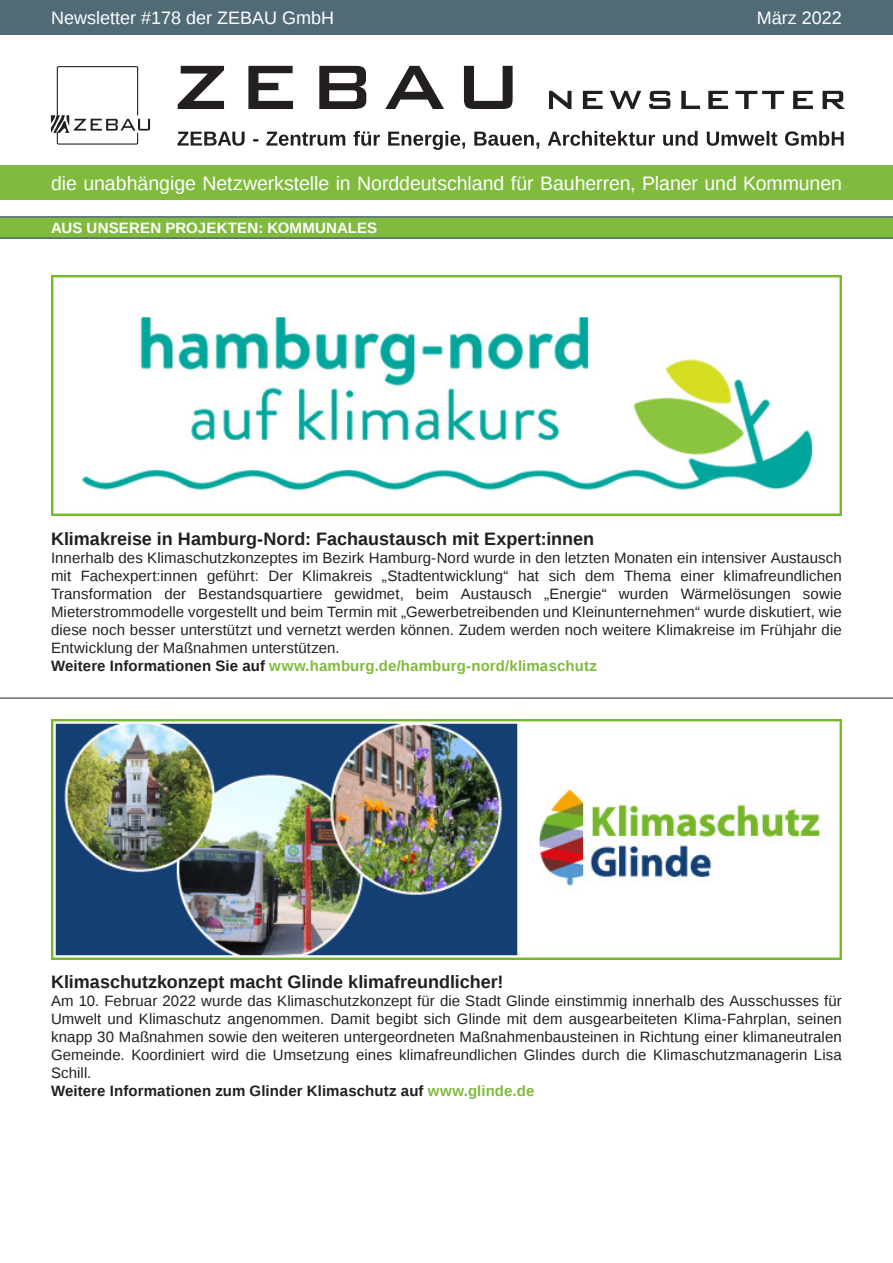
<style>
.page{position:relative;width:893px;height:1263px;background:#fff}
.page>*{position:absolute;margin:0;border:0;box-sizing:border-box;transform-origin:0 0}
.t1{font:19.5px "Liberation Sans";letter-spacing:-.005em;color:#fff}
.Überschrift{font:700 18px "Liberation Sans";color:#231f20}
.t2{font:18px "Liberation Sans";color:#fff}
.Überschrift-2{font:15px/18px "Liberation Sans";letter-spacing:.005em;color:#231f20;text-align:justify}
.Überschrift-3{font:700 15px "Liberation Sans";letter-spacing:.01em;color:#80bb3d}
.Überschrift-4{font:700 15px "Liberation Sans";letter-spacing:.005em;color:#231f20}
.t3{font:700 15px "Liberation Sans";letter-spacing:.01em;color:#fff}
.s1{color:#231f20}
.s2{color:#80bb3d}
</style>
<div class="page">
<div style="left:0;top:0;width:893px;height:34px;background:#506a76"></div>
<div style="left:0;top:166px;width:893px;height:34px;background:#80bb3d"></div>
<svg style="left:178px;top:66px;width:667px;height:43px"></svg>
<svg style="left:177px;top:131px;width:667px;height:19px"></svg>
<svg style="left:51px;top:66px;width:99px;height:79px"></svg>
<div style="left:0;top:217px;width:893px;height:21px;background:#80bb3d"></div>
<hr style="left:0;top:237px;width:893px;height:2px;background:#506a76">
<hr style="left:0;top:216px;width:893px;height:2px;background:#506a76">
<hr style="left:0;top:697px;width:893px;height:2px;background:#6c6d70">
<img style="left:51px;top:276px;width:791px;height:239px">
<img style="left:51px;top:719px;width:791px;height:240px">
<p class="t2" style="left:51px;top:7px;width:285px">Newsletter #178 der ZEBAU GmbH</p>
<p class="t2" style="left:757px;top:7px;width:87px">März 2022</p>
<h1 class="t1" style="left:51px;top:172px;width:792px">die unabhängige Netzwerkstelle in Norddeutschland für Bauherren, Planer und Kommunen</h1>
<p class="t3" style="left:51px;top:217px;width:328px">AUS UNSEREN PROJEKTEN: KOMMUNALES</p>
<p class="Überschrift" style="left:51px;top:526px;width:545px">Klimakreise in Hamburg-Nord: Fachaustausch mit Expert:innen</p>
<p class="Überschrift-2" style="left:51px;top:549px;width:792px">Innerhalb des Klimaschutzkonzeptes im Bezirk Hamburg-Nord wurde in den letzten Monaten ein intensiver Austausch mit Fachexpert:innen geführt: Der Klimakreis „Stadtentwicklung“ hat sich dem Thema einer klimafreundlichen Transformation der Bestandsquartiere gewidmet, beim Austausch „Energie“ wurden Wärmelösungen sowie Mieterstrommodelle vorgestellt und beim Termin mit „Gewerbetreibenden und Kleinunternehmen“ wurde diskutiert, wie diese noch besser unterstützt und vernetzt werden können. Zudem werden noch weitere Klimakreise im Frühjahr die Entwicklung der Maßnahmen unterstützen.</p>
<p class="Überschrift-3" style="left:51px;top:655px;width:547px"><span class="s1">Weitere Informationen Sie auf</span> www.hamburg.de/hamburg-nord/klimaschutz</p>
<p class="Überschrift" style="left:51px;top:970px;width:454px">Klimaschutzkonzept macht Glinde klimafreundlicher!</p>
<p class="Überschrift-2" style="left:51px;top:993px;width:792px">Am 10. Februar 2022 wurde das Klimaschutzkonzept für die Stadt Glinde einstimmig innerhalb des Ausschusses für Umwelt und Klimaschutz angenommen. Damit begibt sich Glinde mit dem ausgearbeiteten Klima-Fahrplan, seinen knapp 30 Maßnahmen sowie den weiteren untergeordneten Maßnahmenbausteinen in Richtung einer klimaneutralen Gemeinde. Koordiniert wird die Umsetzung eines klimafreundlichen Glindes durch die Klimaschutzmanagerin Lisa Schill.</p>
<p class="Überschrift-4" style="left:51px;top:1081px;width:485px">Weitere Informationen zum Glinder Klimaschutz auf <span class="s2">www.glinde.de</span></p>
</div>
